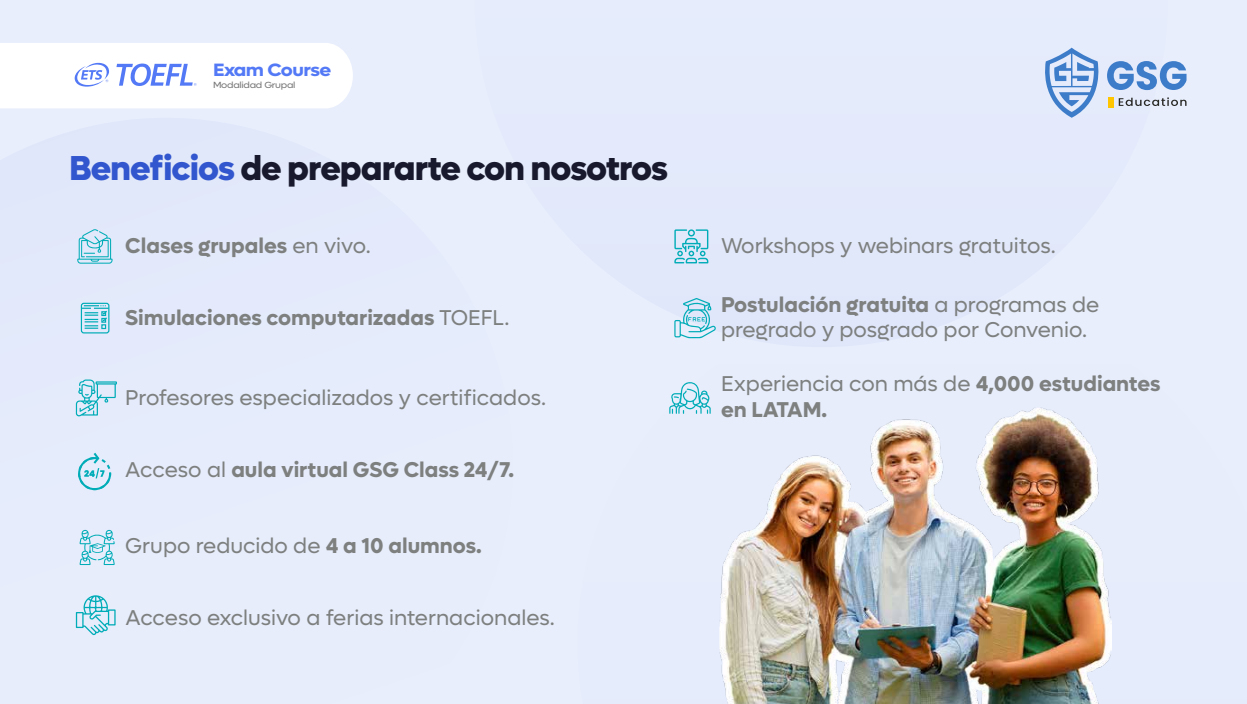
<style>
.page{position:relative;width:1247px;height:704px;background:#fff}
.page>*{position:absolute;margin:0;border:0;box-sizing:border-box;transform-origin:0 0}
.t1{font:800 34.75px "Lufga";letter-spacing:-.03em;color:#18192d}
.t2{font:21.5px/25.8px "Lufga";color:#7d807f}
.t3{font:700 21.5px/25.8px "Lufga";color:#7d807f}
.t4{font:700 17.88px "Lufga";letter-spacing:-.03em;color:#5379f6;scale:1.11 1}
.t5{font:8.88px "Lufga";letter-spacing:-.03em;color:#757575;scale:1.11 1}
.s1{color:#3256ce}
.s2{font-weight:400}
.s3{font-weight:700}
</style>
<div class="page">
<div style="left:0;top:0;width:1247px;height:703px;background:#e8eefc"></div>
<img style="left:720px;top:407px;width:391px;height:296px">
<div style="left:1107px;top:97px;width:6px;height:10px;background:#ffc600"></div>
<svg style="left:1107px;top:61px;width:79px;height:29px"></svg>
<svg style="left:1119px;top:97px;width:67px;height:9px"></svg>
<svg style="left:1045px;top:48px;width:54px;height:70px"></svg>
<div style="left:81px;top:302px;width:28px;height:31px;border:1px solid #00acb7;border-radius:2px"></div>
<svg style="left:81px;top:305px;width:28px;height:24px"></svg>
<svg style="left:78px;top:452px;width:33px;height:38px"></svg>
<svg style="left:77px;top:229px;width:36px;height:34px"></svg>
<svg style="left:76px;top:379px;width:41px;height:37px"></svg>
<svg style="left:674px;top:229px;width:34px;height:34px"></svg>
<svg style="left:669px;top:382px;width:42px;height:31px"></svg>
<svg style="left:674px;top:298px;width:42px;height:40px"></svg>
<svg style="left:76px;top:595px;width:40px;height:40px"></svg>
<svg style="left:79px;top:529px;width:36px;height:35px"></svg>
<svg style="left:0;top:43px;width:353px;height:65px;background:#f7f9fe"></svg>
<p class="t4" style="left:213px;top:59px;width:108px">Exam Course</p>
<p class="t5" style="left:213px;top:80px;width:76px">Modalidad Grupal</p>
<h1 class="t1" style="left:69px;top:147px;width:600px"><span class="s1">Beneficios</span> de prepararte con nosotros</h1>
<p class="t3" style="left:125px;top:232px;width:247px">Clases grupales <span class="s2">en vivo.</span></p>
<p class="t3" style="left:125px;top:304px;width:386px">Simulaciones computarizadas <span class="s2">TOEFL.</span></p>
<p class="t2" style="left:125px;top:384px;width:422px">Profesores especializados y certificados.</p>
<p class="t3" style="left:125px;top:456px;width:390px"><span class="s2">Acceso al</span> aula virtual GSG Class 24/7.</p>
<p class="t2" style="left:125px;top:532px;width:358px">Grupo reducido de <span class="s3">4 a 10 alumnos.</span></p>
<p class="t2" style="left:125px;top:603px;width:431px">Acceso exclusivo a ferias internacionales.</p>
<p class="t2" style="left:721px;top:232px;width:336px">Workshops y webinars gratuitos.</p>
<p class="t2" style="left:721px;top:291px;width:380px"><span class="s3">Postulación gratuita</span> a programas de pregrado y posgrado por Convenio.</p>
<p class="t3" style="left:721px;top:371px;width:441px"><span class="s2">Experiencia con más de</span> 4,000 estudiantes en LATAM.</p>
</div>
